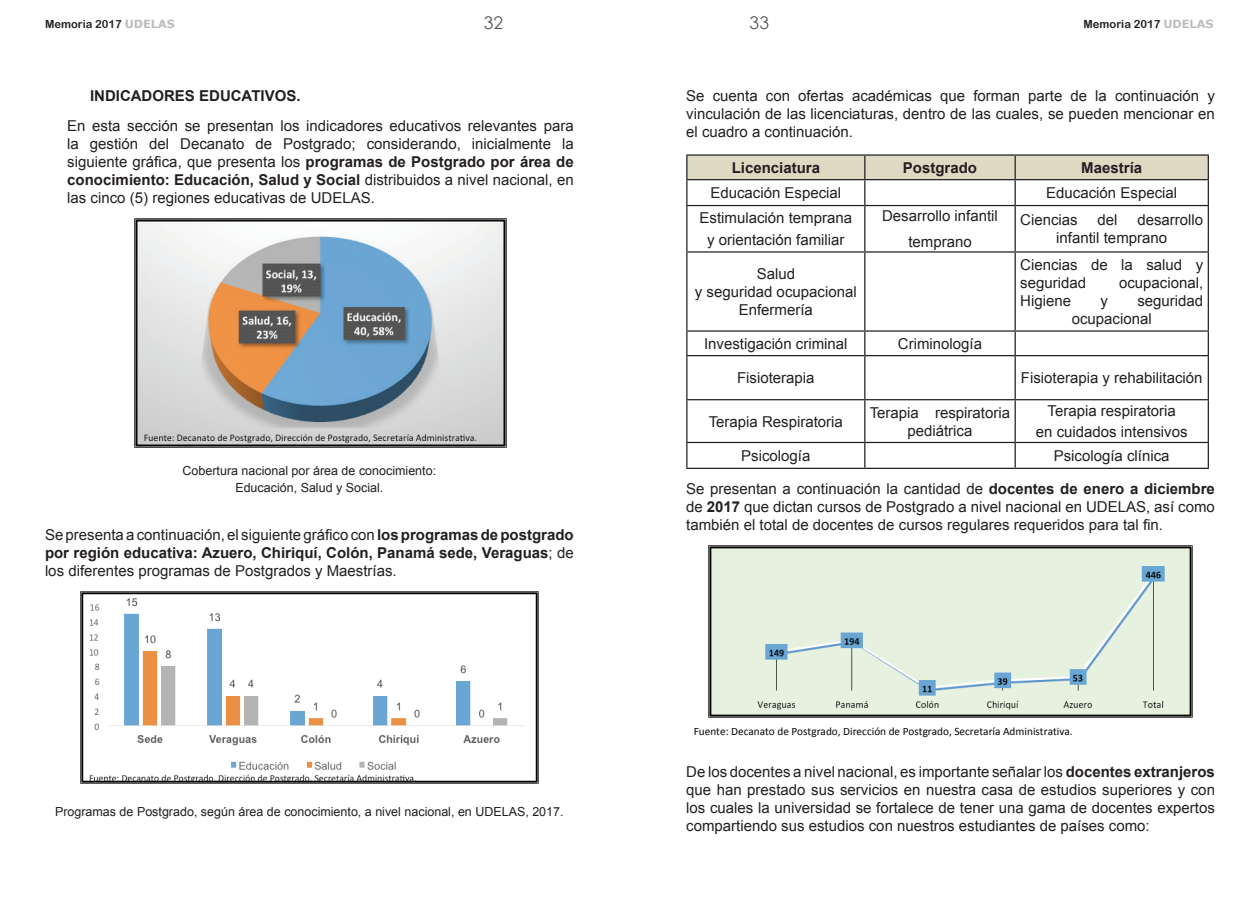
<style>
.page{position:relative;width:1260px;height:900px;background:#fff}
.page>*{position:absolute;margin:0;border:0;box-sizing:border-box;transform-origin:0 0}
.t1{font:17.5px "Century Gothic";color:#57585a}
.t2{font:15px/18px "Arial";color:#231f20;text-align:justify}
.t3{font:700 15px "Arial";color:#231f20}
.t4{font:12.5px/16.5px "Arial";color:#231f20;text-align:center}
.t5{font:11.25px "Calibri";color:#040503}
.t6{font:11.25px "Arial Rounded MT Bold";color:#231f20}
.s1{font-family:"Verdana";font-weight:700;color:#bcbdc0}
.s2{font-weight:700}
</style>
<div class="page">
<img style="left:134px;top:219px;width:373px;height:229px">
<img style="left:80px;top:592px;width:458px;height:191px">
<hr style="left:686px;top:154px;width:179px;height:2px;background:#231f20">
<hr style="left:686px;top:156px;width:2px;height:23px;background:#231f20">
<hr style="left:865px;top:154px;width:150px;height:2px;background:#231f20">
<hr style="left:1015px;top:154px;width:194px;height:2px;background:#231f20">
<hr style="left:686px;top:179px;width:179px;height:1px;background:#231f20">
<hr style="left:686px;top:180px;width:2px;height:25px;background:#231f20">
<svg style="left:687px;top:155px;width:522px;height:50px"></svg>
<hr style="left:686px;top:205px;width:179px;height:1px;background:#231f20">
<hr style="left:686px;top:206px;width:2px;height:45px;background:#231f20">
<hr style="left:865px;top:205px;width:150px;height:1px;background:#231f20">
<hr style="left:864px;top:206px;width:1px;height:45px;background:#231f20">
<hr style="left:1015px;top:205px;width:194px;height:1px;background:#231f20">
<hr style="left:1015px;top:206px;width:1px;height:45px;background:#231f20">
<hr style="left:1208px;top:206px;width:1px;height:45px;background:#231f20">
<hr style="left:686px;top:251px;width:179px;height:2px;background:#231f20">
<hr style="left:686px;top:253px;width:2px;height:77px;background:#231f20">
<hr style="left:865px;top:251px;width:150px;height:2px;background:#231f20">
<hr style="left:864px;top:253px;width:1px;height:77px;background:#231f20">
<hr style="left:1015px;top:251px;width:194px;height:2px;background:#231f20">
<hr style="left:1015px;top:253px;width:1px;height:77px;background:#231f20">
<hr style="left:1208px;top:253px;width:1px;height:77px;background:#231f20">
<hr style="left:686px;top:330px;width:179px;height:2px;background:#231f20">
<hr style="left:686px;top:332px;width:2px;height:23px;background:#231f20">
<hr style="left:865px;top:330px;width:150px;height:2px;background:#231f20">
<svg style="left:864px;top:332px;width:1px;height:23px"></svg>
<hr style="left:1015px;top:330px;width:194px;height:2px;background:#231f20">
<svg style="left:1015px;top:332px;width:1px;height:23px"></svg>
<svg style="left:1208px;top:332px;width:1px;height:23px"></svg>
<hr style="left:686px;top:355px;width:179px;height:1px;background:#231f20">
<hr style="left:686px;top:356px;width:2px;height:43px;background:#231f20">
<hr style="left:865px;top:355px;width:150px;height:1px;background:#231f20">
<hr style="left:864px;top:356px;width:1px;height:43px;background:#231f20">
<hr style="left:1015px;top:355px;width:194px;height:1px;background:#231f20">
<hr style="left:1015px;top:356px;width:1px;height:43px;background:#231f20">
<hr style="left:1208px;top:356px;width:1px;height:43px;background:#231f20">
<hr style="left:686px;top:399px;width:179px;height:1px;background:#231f20">
<hr style="left:686px;top:400px;width:2px;height:42px;background:#231f20">
<hr style="left:865px;top:399px;width:150px;height:1px;background:#231f20">
<hr style="left:864px;top:400px;width:1px;height:42px;background:#231f20">
<hr style="left:1015px;top:399px;width:194px;height:1px;background:#231f20">
<hr style="left:1015px;top:400px;width:1px;height:42px;background:#231f20">
<hr style="left:1208px;top:400px;width:1px;height:42px;background:#231f20">
<hr style="left:686px;top:442px;width:179px;height:1px;background:#231f20">
<hr style="left:686px;top:443px;width:2px;height:25px;background:#231f20">
<hr style="left:865px;top:442px;width:150px;height:1px;background:#231f20">
<svg style="left:864px;top:443px;width:1px;height:25px"></svg>
<hr style="left:1015px;top:442px;width:194px;height:1px;background:#231f20">
<svg style="left:1015px;top:443px;width:1px;height:25px"></svg>
<svg style="left:1208px;top:443px;width:1px;height:25px"></svg>
<hr style="left:686px;top:468px;width:179px;height:1px;background:#231f20">
<hr style="left:865px;top:468px;width:150px;height:1px;background:#231f20">
<hr style="left:1015px;top:468px;width:194px;height:1px;background:#231f20">
<img style="left:709px;top:546px;width:483px;height:171px">
<p class="t6" style="left:45px;top:18px;width:131px">Memoria 2017 <span class="s1">UDELAS</span></p>
<p class="t1" style="left:484px;top:12px;width:21px">32</p>
<p class="t1" style="left:750px;top:12px;width:21px">33</p>
<p class="t6" style="left:1084px;top:18px;width:131px">Memoria 2017 <span class="s1">UDELAS</span></p>
<p class="t3" style="left:90px;top:86px;width:212px">INDICADORES EDUCATIVOS.</p>
<p class="t2" style="left:67px;top:117px;width:508px">En esta sección se presentan los indicadores educativos relevantes para la gestión del Decanato de Postgrado; considerando, inicialmente la siguiente gráfica, que presenta los <span class="s2">programas de Postgrado por área de conocimiento: Educación, Salud y Social</span> distribuidos a nivel nacional, en las cinco (5) regiones educativas de UDELAS.</p>
<p class="t4" style="left:183px;top:463px;width:255px">Cobertura nacional por área de conocimiento:<br>Educación, Salud y Social.</p>
<p class="t2" style="left:45px;top:526px;width:530px">Se presenta a continuación, el siguiente gráfico con <span class="s2">los programas de postgrado por región educativa: Azuero, Chiriquí, Colón, Panamá sede, Veraguas</span>; de los diferentes programas de Postgrados y Maestrías.</p>
<p class="t4" style="left:55px;top:804px;width:510px">Programas de Postgrado, según área de conocimiento, a nivel nacional, en UDELAS, 2017.</p>
<p class="t2" style="left:686px;top:87px;width:530px">Se cuenta con ofertas académicas que forman parte de la continuación y vinculación de las licenciaturas, dentro de las cuales, se pueden mencionar en el cuadro a continuación.</p>
<p class="t3" style="left:732px;top:158px;width:90px">Licenciatura</p>
<p class="t3" style="left:903px;top:158px;width:76px">Postgrado</p>
<p class="t3" style="left:1081px;top:158px;width:62px">Maestría</p>
<p class="t2" style="left:710px;top:184px;width:132px">Educación Especial</p>
<p class="t2" style="left:1046px;top:184px;width:132px">Educación Especial</p>
<p class="t2" style="left:700px;top:207px;width:154px;line-height:21.8px;text-align:center">Estimulación temprana y orientación familiar</p>
<p class="t2" style="left:882px;top:204px;width:117px;line-height:25.5px;text-align:center">Desarrollo infantil temprano</p>
<p class="t2" style="left:1020px;top:211px;width:59px">Ciencias</p>
<p class="t2" style="left:1098px;top:211px;width:22px">del</p>
<p class="t2" style="left:1056px;top:211px;width:148px;text-indent:81px">desarrollo infantil temprano</p>
<p class="t2" style="left:695px;top:265px;width:163px;text-align:center">Salud<br>y seguridad ocupacional<br>Enfermería</p>
<p class="t2" style="left:1020px;top:256px;width:185px">Ciencias de la salud y seguridad</p>
<p class="t2" style="left:1119px;top:274px;width:86px">ocupacional,</p>
<p class="t2" style="left:1020px;top:292px;width:52px">Higiene</p>
<p class="t2" style="left:1100px;top:292px;width:9px">y</p>
<p class="t2" style="left:1072px;top:292px;width:133px;text-indent:66px">seguridad ocupacional</p>
<p class="t2" style="left:704px;top:335px;width:145px">Investigación criminal</p>
<p class="t2" style="left:898px;top:335px;width:86px">Criminología</p>
<p class="t2" style="left:737px;top:369px;width:79px">Fisioterapia</p>
<p class="t2" style="left:1021px;top:369px;width:183px">Fisioterapia y rehabilitación</p>
<p class="t2" style="left:709px;top:412px;width:136px">Terapia Respiratoria</p>
<p class="t2" style="left:870px;top:403px;width:142px;text-align:center">Terapia respiratoria pediátrica</p>
<p class="t2" style="left:1036px;top:400px;width:153px;line-height:21.8px;text-align:center">Terapia respiratoria<br>en cuidados intensivos</p>
<p class="t2" style="left:741px;top:447px;width:71px">Psicología</p>
<p class="t2" style="left:1054px;top:447px;width:117px">Psicología clínica</p>
<p class="t2" style="left:686px;top:480px;width:530px">Se presentan a continuación la cantidad de <span class="s2">docentes de enero a diciembre </span>de <span class="s2">2017</span> que dictan cursos de Postgrado a nivel nacional en UDELAS, así como también el total de docentes de cursos regulares requeridos para tal fin.</p>
<p class="t5" style="left:694px;top:724px;width:380px">Fuente: Decanato de Postgrado, Dirección de Postgrado, Secretaría Administrativa.</p>
<p class="t2" style="left:686px;top:763px;width:530px">De los docentes a nivel nacional, es importante señalar los <span class="s2">docentes extranjeros </span>que han prestado sus servicios en nuestra casa de estudios superiores y con los cuales la universidad se fortalece de tener una gama de docentes expertos compartiendo sus estudios con nuestros estudiantes de países como:</p>
</div>
